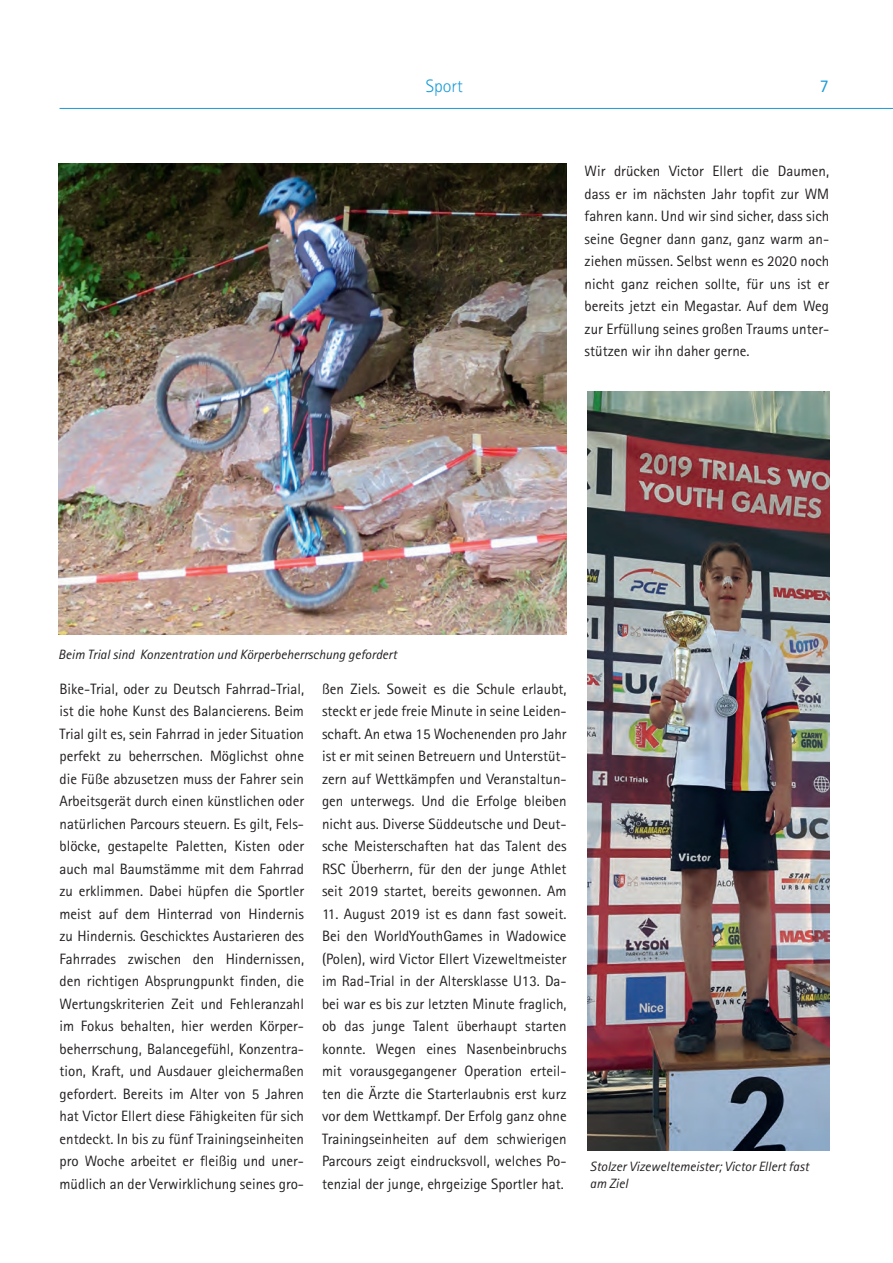
<style>
.page{position:relative;width:893px;height:1263px;background:#fff}
.page>*{position:absolute;margin:0;border:0;box-sizing:border-box;transform-origin:0 0}
.t1{font:300 18px "Rotis Sans Serif";color:#199bd8}
.t2{font:18px "Rotis Sans Serif";color:#199bd8}
.t3{font:15px/22.5px "Rotis Sans Serif";color:#231f20;text-align:justify}
.t4{font:italic 13.5px/16.5px "Rotis Sans Serif";color:#231f20}
</style>
<div class="page">
<hr style="left:60px;top:108px;width:833px;height:1px;background:#199bd8">
<img style="left:58px;top:164px;width:509px;height:471px">
<img style="left:588px;top:392px;width:241px;height:758px">
<p class="t1" style="left:426px;top:75px;width:38px">Sport</p>
<p class="t2" style="left:820px;top:75px;width:10px">7</p>
<p class="t3" style="left:585px;top:160px;width:246px">Wir drücken Victor Ellert die Daumen, dass er im nächsten Jahr topfit zur WM fahren kann. Und wir sind sicher, dass sich seine Gegner dann ganz, ganz warm an&shy;ziehen müssen. Selbst wenn es 2020 noch nicht ganz reichen sollte, für uns ist er bereits jetzt ein Megastar. Auf dem Weg zur Erfüllung seines großen Traums unter&shy;stützen wir ihn daher gerne.</p>
<p class="t4" style="left:58px;top:646px;width:340px">Beim Trial sind Konzentration und Körperbeherrschung gefordert</p>
<p class="t3" style="left:60px;top:677px;width:246px">Bike-Trial, oder zu Deutsch Fahrrad-Trial, ist die hohe Kunst des Balancierens. Beim Trial gilt es, sein Fahrrad in jeder Situation perfekt zu beherrschen. Möglichst ohne die Füße abzusetzen muss der Fahrer sein Arbeitsgerät durch einen künstlichen oder natürlichen Parcours steuern. Es gilt, Fels&shy;blöcke, gestapelte Paletten, Kisten oder auch mal Baumstämme mit dem Fahrrad zu erklimmen. Dabei hüpfen die Sportler meist auf dem Hinterrad von Hindernis zu Hindernis. Geschicktes Austarieren des Fahrrades zwischen den Hindernissen, den richtigen Absprungpunkt finden, die Wertungskriterien Zeit und Fehleranzahl im Fokus behalten, hier werden Körper&shy;beherrschung, Balancegefühl, Konzentra&shy;tion, Kraft, und Ausdauer gleichermaßen gefordert. Bereits im Alter von 5 Jahren hat Victor Ellert diese Fähigkeiten für sich entdeckt. In bis zu fünf Trainingseinheiten pro Woche arbeitet er fleißig und uner&shy;müdlich an der Verwirklichung seines gro-</p>
<p class="t3" style="left:322px;top:677px;width:246px">ßen Ziels. Soweit es die Schule erlaubt, steckt er jede freie Minute in seine Leiden&shy;schaft. An etwa 15 Wochenenden pro Jahr ist er mit seinen Betreuern und Unterstüt&shy;zern auf Wettkämpfen und Veranstaltun&shy;gen unterwegs. Und die Erfolge bleiben nicht aus. Diverse Süddeutsche und Deut&shy;sche Meisterschaften hat das Talent des RSC Überherrn, für den der junge Athlet seit 2019 startet, bereits gewonnen. Am</p>
<p class="t3" style="left:322px;top:902px;width:246px">11. August 2019 ist es dann fast soweit.<br>Bei den WorldYouthGames in Wadowice (Polen), wird Victor Ellert Vizeweltmeister im Rad-Trial in der Altersklasse U13. Da&shy;bei war es bis zur letzten Minute fraglich, ob das junge Talent überhaupt starten konnte. Wegen eines Nasenbeinbruchs mit vorausgegangener Operation erteil&shy;ten die Ärzte die Starterlaubnis erst kurz vor dem Wettkampf. Der Erfolg ganz ohne Trainingseinheiten auf dem schwierigen Parcours zeigt eindrucksvoll, welches Po&shy;tenzial der junge, ehrgeizige Sportler hat.</p>
<p class="t4" style="left:590px;top:1159px;width:220px">Stolzer Vizeweltemeister; Victor Ellert fast am Ziel</p>
</div>
